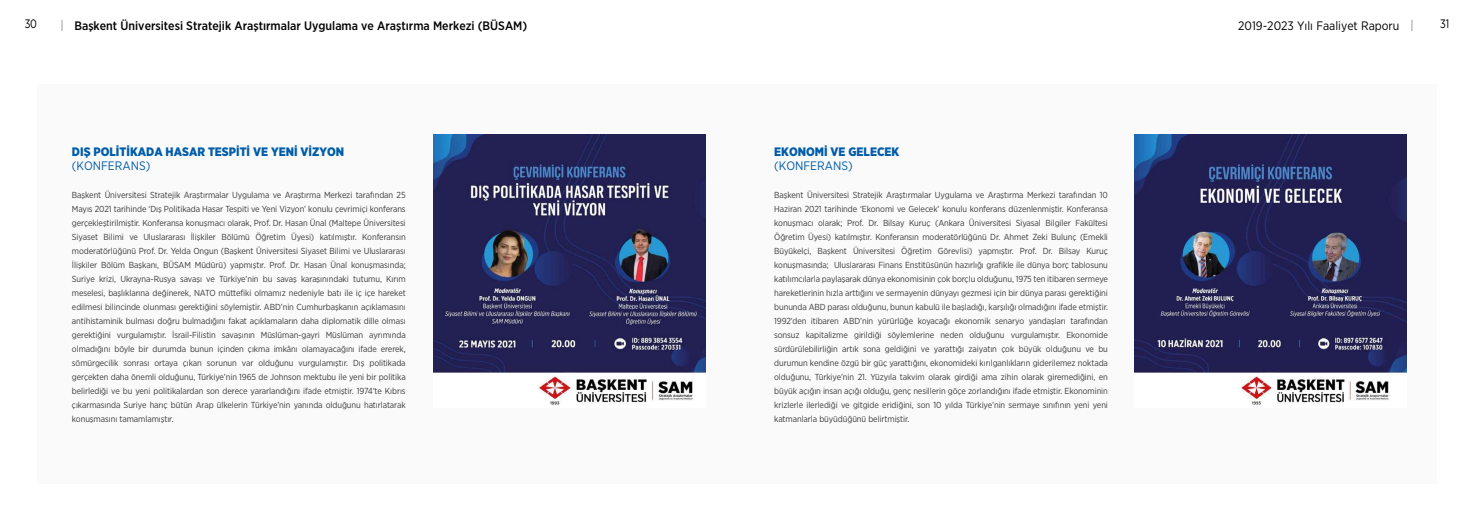
<style>
.page{position:relative;width:1474px;height:521px;background:#fff}
.page>*{position:absolute;margin:0;border:0;box-sizing:border-box;transform-origin:0 0}
.t1{font:500 12.25px "Gotham Narrow";color:#000}
.t2{font:900 12.25px "Gotham Narrow";color:#005da9}
.t3{font:12.25px "Gotham Narrow";color:#000}
.t4{font:12.25px "Gotham Narrow";color:#005da9}
.t5{font:12.25px "Gotham Narrow";color:#000;scale:.9 1}
.t6{font:8.75px/14px "Gotham Narrow";letter-spacing:-.01em;color:#3c3c3b;text-align:justify}
</style>
<div class="page">
<div style="left:37px;top:84px;width:1399px;height:400px;background:#fafafa"></div>
<img style="left:433px;top:135px;width:273px;height:270px">
<img style="left:1134px;top:135px;width:272px;height:270px">
<h1 class="t5" style="left:25px;top:16px;width:15px">30</h1>
<h1 class="t1" style="left:74px;top:18px;width:454px">Başkent Üniversitesi Stratejik Araştırmalar Uygulama ve Araştırma Merkezi (BÜSAM)</h1>
<h1 class="t3" style="left:1238px;top:18px;width:163px">2019-2023 Yılı Faaliyet Raporu</h1>
<h1 class="t5" style="left:1440px;top:16px;width:11px">31</h1>
<h1 class="t2" style="left:72px;top:143px;width:274px">DIŞ POLİTİKADA HASAR TESPİTİ VE YENİ VİZYON</h1>
<h1 class="t4" style="left:72px;top:158px;width:80px">(KONFERANS)</h1>
<p class="t6" style="left:72px;top:188px;width:335px">Başkent Üniversitesi Stratejik Araştırmalar Uygulama ve Araştırma Merkezi tarafından 25<br>Mayıs 2021 tarihinde ‘Dış Politikada Hasar Tespiti ve Yeni Vizyon’ konulu çevrimiçi konferans gerçekleştirilmiştir. Konferansa konuşmacı olarak, Prof. Dr. Hasan Ünal (Maltepe Üniversitesi Siyaset Bilimi ve Uluslararası İlişkiler Bölümü Öğretim Üyesi) katılmıştır. Konferansın moderatörlüğünü Prof. Dr. Yelda Ongun (Başkent Üniversitesi Siyaset Bilimi ve Uluslararası İlişkiler Bölüm Başkanı, BÜSAM Müdürü) yapmıştır. Prof. Dr. Hasan Ünal konuşmasında; Suriye krizi, Ukrayna-Rusya savaşı ve Türkiye’nin bu savaş karaşınındaki tutumu, Kırım meselesi, başlıklarına değinerek, NATO müttefiki olmamız nedeniyle batı ile iç içe hareket edilmesi bilincinde olunması gerektiğini söylemiştir. ABD’nin Cumhurbaşkanın açıklamasını antihistaminik bulması doğru bulmadığını fakat açıklamaların daha diplomatik dille olması gerektiğini vurgulamıştır. İsrail-Filistin savaşının Müslüman-gayri Müslüman ayrımında olmadığını böyle bir durumda bunun içinden çıkma imkânı olamayacağını ifade ererek, sömürgecilik sonrası ortaya çıkan sorunun var olduğunu vurgulamıştır. Dış politikada gerçekten daha önemli olduğunu, Türkiye’nin 1965 de Johnson mektubu ile yeni bir politika belirlediği ve bu yeni politikalardan son derece yararlandığını ifade etmiştir. 1974’te Kıbrıs çıkarmasında Suriye harıç bütün Arap ülkelerin Türkiye’nin yanında olduğunu hatırlatarak konuşmasını tamamlamıştır.</p>
<h1 class="t2" style="left:774px;top:143px;width:127px">EKONOMİ VE GELECEK</h1>
<h1 class="t4" style="left:774px;top:158px;width:80px">(KONFERANS)</h1>
<p class="t6" style="left:774px;top:188px;width:335px">Başkent Üniversitesi Stratejik Araştırmalar Uygulama ve Araştırma Merkezi tarafından 10<br>Haziran 2021 tarihinde ‘Ekonomi ve Gelecek’ konulu konferans düzenlenmiştir. Konferansa konuşmacı olarak; Prof. Dr. Bilsay Kuruç (Ankara Üniversitesi Siyasal Bilgiler Fakültesi Öğretim Üyesi) katılmıştır. Konferansın moderatörlüğünü Dr. Ahmet Zeki Bulunç (Emekli Büyükelçi, Başkent Üniversitesi Öğretim Görevlisi) yapmıştır. Prof. Dr. Bilsay Kuruç konuşmasında; Uluslararası Finans Enstitüsünün hazırlığı grafikle ile dünya borç tablosunu katılımcılarla paylaşarak dünya ekonomisinin çok borçlu olduğunu, 1975 ten itibaren sermeye hareketlerinin hızla arttığını ve sermayenin dünyayı gezmesi için bir dünya parası gerektiğini bununda ABD parası olduğunu, bunun kabulü ile başladığı, karşılığı olmadığını ifade etmiştir.<br>1992’den itibaren ABD’nin yürürlüğe koyacağı ekonomik senaryo yandaşları tarafından sonsuz kapitalizme girildiği söylemlerine neden olduğunu vurgulamıştır. Ekonomide sürdürülebilirliğin artık sona geldiğini ve yarattığı zaiyatın çok büyük olduğunu ve bu durumun kendine özgü bir güç yarattığını, ekonomideki kırılganlıkların giderilemez noktada olduğunu, Türkiye’nin 21. Yüzyıla takvim olarak girdiği ama zihin olarak giremediğini, en büyük açığın insan açığı olduğu, genç nesillerin göçe zorlandığını ifade etmiştir. Ekonominin krizlerle ilerlediği ve gitgide eridiğini, son 10 yılda Türkiye’nin sermaye sınıfının yeni yeni katmanlarla büyüdüğünü belirtmiştir.</p>
</div>
